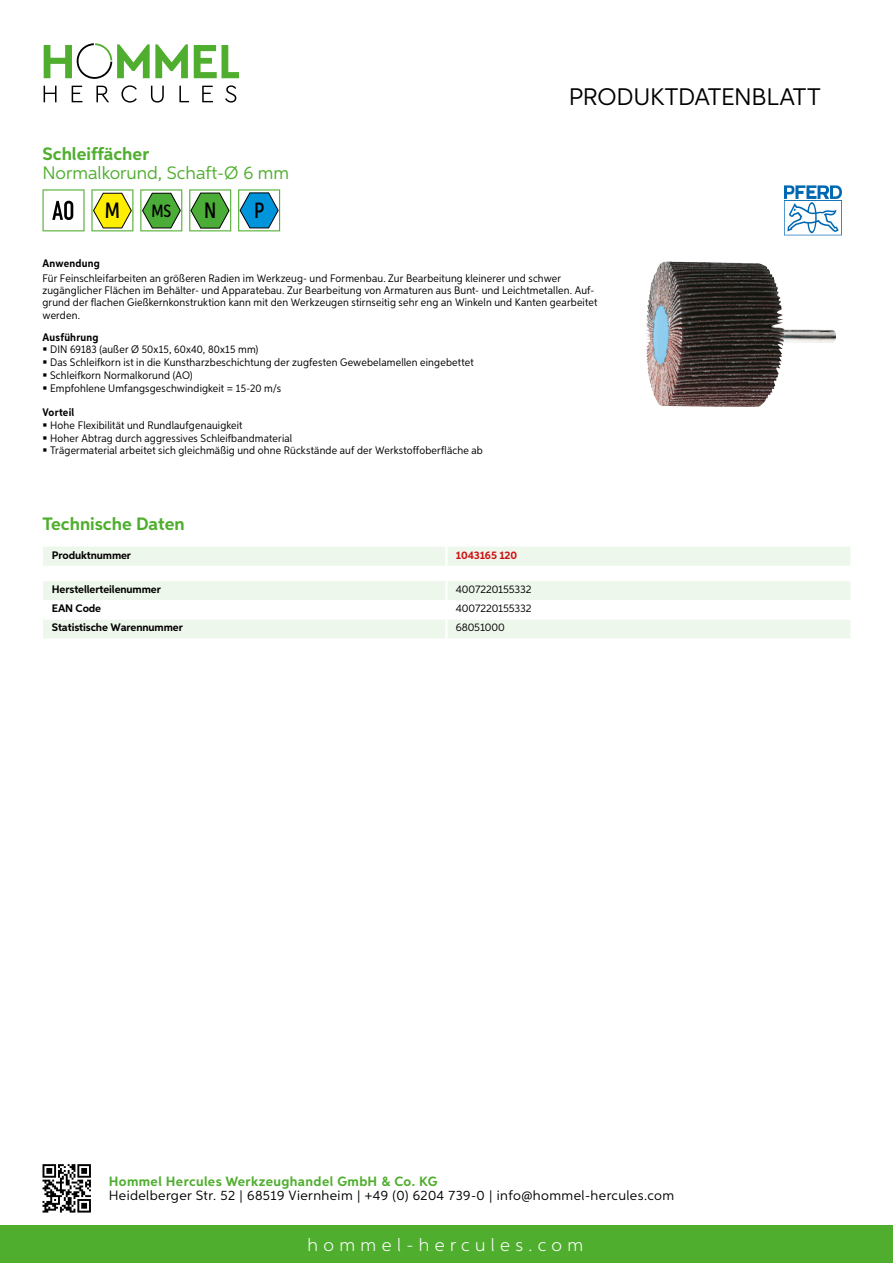
<style>
.page{position:relative;width:893px;height:1263px;background:#fff}
.page>*{position:absolute;margin:0;border:0;box-sizing:border-box;transform-origin:0 0}
.t1{font:24px "Aspira";letter-spacing:-.01em;color:#000}
.t2{font:500 22.2px "Aspira XX Nar";color:#000}
.t3{font:700 18px "Aspira";color:#50ae2f}
.t4{font:18px "Aspira";color:#50ae2f}
.t5{font:300 18px "Aspira";letter-spacing:.3em;color:#fff}
.t6{font:500 17.85px "Aspira XX Nar";color:#000}
.t7{font:13.5px "Aspira";letter-spacing:.03em;color:#000}
.t8{font:700 13.5px "Aspira";letter-spacing:.03em;color:#50ae2f}
.t9{font:10.95px/12.8px "Aspira Nar";letter-spacing:.015em;color:#000}
.t10{font:700 10.95px "Aspira";letter-spacing:-.01em;color:#000}
.t11{font:10.95px "Aspira";letter-spacing:-.01em;color:#000}
.t12{font:700 10.95px "Aspira Nar";letter-spacing:.02em;color:#000}
.t13{font:700 10.95px "Aspira";letter-spacing:-.01em;color:#cd1013}
</style>
<div class="page">
<div style="left:0;top:1226px;width:893px;height:37px;background:#50ae2f"></div>
<svg style="left:43px;top:1164px;width:48px;height:48px"></svg>
<svg style="left:194px;top:45px;width:45px;height:33px"></svg>
<svg style="left:44px;top:43px;width:144px;height:36px"></svg>
<svg style="left:44px;top:86px;width:13px;height:16px"></svg>
<svg style="left:72px;top:86px;width:10px;height:16px"></svg>
<svg style="left:96px;top:86px;width:13px;height:16px"></svg>
<svg style="left:121px;top:85px;width:16px;height:18px"></svg>
<svg style="left:151px;top:86px;width:13px;height:17px"></svg>
<svg style="left:179px;top:86px;width:10px;height:16px"></svg>
<svg style="left:202px;top:86px;width:11px;height:16px"></svg>
<svg style="left:225px;top:85px;width:11px;height:18px"></svg>
<div style="left:43px;top:547px;width:807px;height:19px;background:#eef7eb"></div>
<hr style="left:445px;top:547px;width:3px;height:19px;background:#fff">
<svg style="left:43px;top:581px;width:807px;height:57px"></svg>
<hr style="left:445px;top:619px;width:3px;height:19px;background:#fff">
<svg style="left:43px;top:189px;width:42px;height:42px"></svg>
<svg style="left:91px;top:189px;width:42px;height:42px"></svg>
<svg style="left:140px;top:189px;width:42px;height:42px"></svg>
<svg style="left:189px;top:189px;width:42px;height:42px"></svg>
<svg style="left:238px;top:189px;width:42px;height:42px"></svg>
<img style="left:646px;top:261px;width:136px;height:146px">
<svg style="left:784px;top:185px;width:58px;height:50px"></svg>
<h3 class="t3" style="left:43px;top:142px;width:108px">Schleiffächer</h3>
<h3 class="t4" style="left:43px;top:162px;width:248px">Normalkorund, Schaft-Ø 6 mm</h3>
<h2 class="t2" style="left:105px;top:197px;width:17px">M</h2>
<h3 class="t6" style="left:151px;top:200px;width:21px">MS</h3>
<h2 class="t2" style="left:204px;top:197px;width:14px">N</h2>
<h2 class="t2" style="left:254px;top:197px;width:12px">P</h2>
<h1 class="t1" style="left:569px;top:82px;width:253px">Produktdatenblatt</h1>
<p class="t12" style="left:43px;top:257px;width:59px">Anwendung</p>
<p class="t9" style="left:43px;top:273px;width:556px;line-height:12px">Für Feinschleifarbeiten an größeren Radien im Werkzeug- und Formenbau. Zur Bearbeitung kleinerer und schwer zugänglicher Flächen im Behälter- und Apparatebau. Zur Bearbeitung von Armaturen aus Bunt- und Leichtmetallen. Auf&shy;grund der flachen Gießkernkonstruktion kann mit den Werkzeugen stirnseitig sehr eng an Winkeln und Kanten gearbeitet werden.</p>
<p class="t12" style="left:43px;top:330px;width:58px">Ausführung</p>
<p class="t9" style="left:50px;top:343px;width:425px">DIN 69183 (außer Ø 50x15, 60x40, 80x15 mm)<br>Das Schleifkorn ist in die Kunstharzbeschichtung der zugfesten Gewebelamellen eingebettet Schleifkorn Normalkorund (AO)<br>Empfohlene Umfangsgeschwindigkeit = 15-20 m/s</p>
<p class="t12" style="left:43px;top:406px;width:33px">Vorteil</p>
<p class="t9" style="left:50px;top:418px;width:434px">Hohe Flexibilität und Rundlaufgenauigkeit<br>Hoher Abtrag durch aggressives Schleifbandmaterial<br>Trägermaterial arbeitet sich gleichmäßig und ohne Rückstände auf der Werkstoffoberfläche ab</p>
<h3 class="t3" style="left:43px;top:512px;width:144px">Technische Daten</h3>
<p class="t10" style="left:52px;top:548px;width:81px">Produktnummer</p>
<p class="t13" style="left:456px;top:548px;width:63px">1043165 120</p>
<p class="t10" style="left:52px;top:582px;width:111px">Herstellerteilenummer</p>
<p class="t11" style="left:456px;top:583px;width:77px">4007220155332</p>
<p class="t10" style="left:52px;top:602px;width:51px">EAN Code</p>
<p class="t11" style="left:456px;top:602px;width:77px">4007220155332</p>
<p class="t10" style="left:52px;top:621px;width:132px">Statistische Warennummer</p>
<p class="t11" style="left:456px;top:621px;width:50px">68051000</p>
<p class="t8" style="left:109px;top:1172px;width:330px">Hommel Hercules Werkzeughandel GmbH &amp; Co. KG</p>
<p class="t7" style="left:109px;top:1187px;width:567px">Heidelberger Str. 52 | 68519 Viernheim | +49 (0) 6204 739-0 | info@hommel-hercules.com</p>
<h3 class="t5" style="left:307px;top:1234px;width:277px">hommel-hercules.com</h3>
</div>
